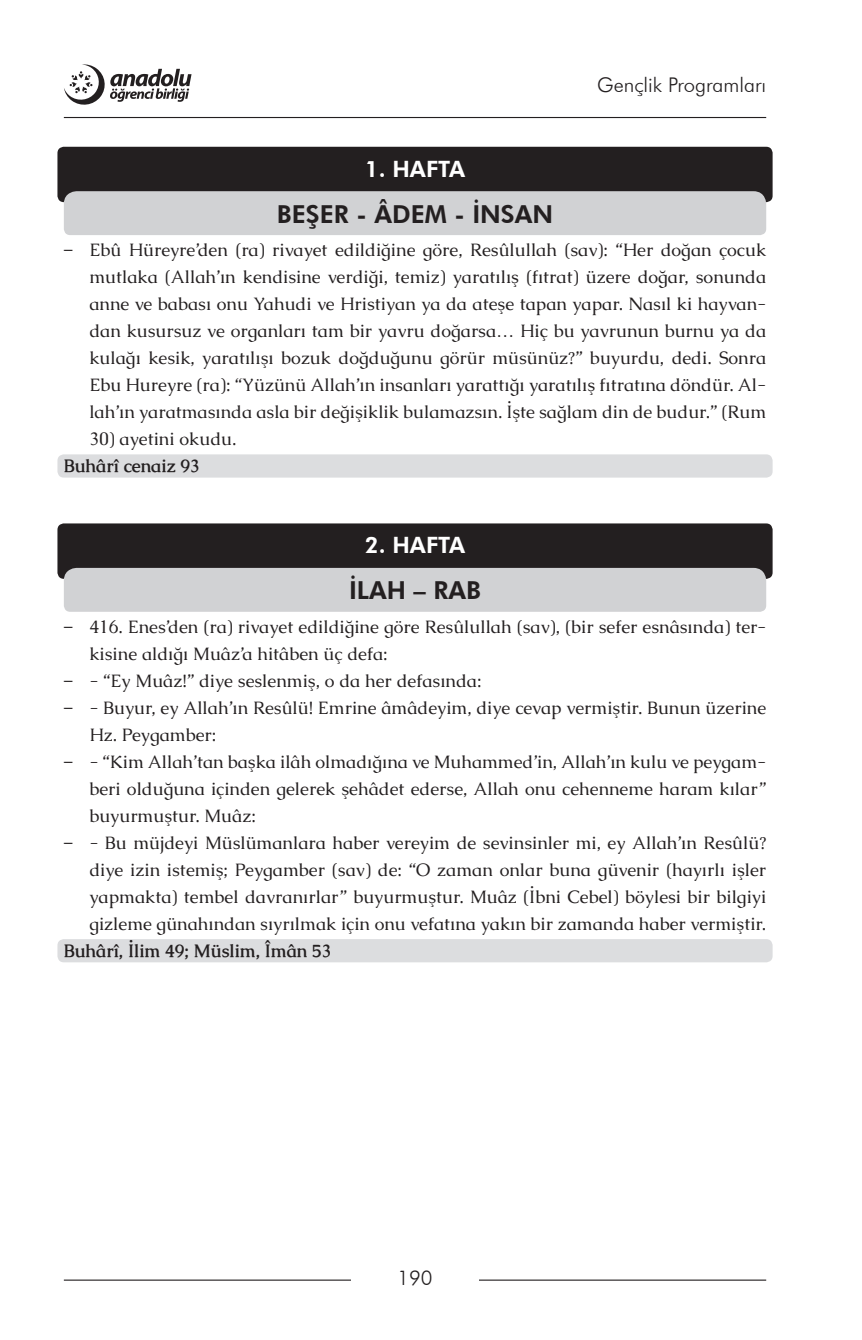
<style>
.page{position:relative;width:862px;height:1340px;background:#fff}
.page>*{position:absolute;margin:0;border:0;box-sizing:border-box;transform-origin:0 0}
.HAFTA_BAŞLIK{font:800 24.75px "Futura BT";color:#231f20}
.HAFTALAR{font:800 22.5px "Futura BT";color:#fff}
.t1{font:300 20.25px "Futura BT";color:#231f20}
.t2{font:18px/27px "Caudex";color:#231f20;text-align:justify}
.EZBER_AYETİ___TAVSİY{font:700 18px "Caudex";color:#231f20}
.s1{font-family:"Palatino Linotype"}
</style>
<div class="page">
<hr style="left:64px;top:117px;width:701px;height:1px;background:#231f20">
<hr style="left:64px;top:1279px;width:701px;height:1px;background:#231f20">
<div style="left:351px;top:1257px;width:127px;height:27px;background:#fff"></div>
<svg style="left:64px;top:64px;width:127px;height:41px"></svg>
<div style="left:57px;top:147px;width:715px;height:55px;background:#231f20;border-radius:6px"></div>
<div style="left:64px;top:191px;width:701px;height:44px;background:#d1d2d4"></div>
<div style="left:57px;top:454px;width:715px;height:23px;background:#dcdddf;border-radius:6px"></div>
<div style="left:57px;top:523px;width:715px;height:56px;background:#231f20;border-radius:6px"></div>
<div style="left:64px;top:568px;width:701px;height:44px;background:#d1d2d4"></div>
<div style="left:57px;top:939px;width:715px;height:23px;background:#dcdddf;border-radius:6px"></div>
<p class="t1" style="left:597px;top:73px;width:170px">Gençlik Programları</p>
<p class="HAFTALAR" style="left:364px;top:155px;width:102px">1. HAFTA</p>
<p class="HAFTA_BAŞLIK" style="left:277px;top:199px;width:278px">BEŞER - ÂDEM - İNSAN</p>
<p class="t2" style="left:89px;top:236px;width:678px;text-indent:-26px"><span class="s1">−</span> Ebû Hüreyre’den (ra) rivayet edildiğine göre, Resûlullah (sav): “Her doğan çocuk mutlaka (Allah’ın kendisine verdiği, temiz) yaratılış (fıtrat) üzere doğar, sonunda anne ve babası onu Yahudi ve Hristiyan ya da ateşe tapan yapar. Nasıl ki hayvan&shy;dan kusursuz ve organları tam bir yavru doğarsa… Hiç bu yavrunun burnu ya da kulağı kesik, yaratılışı bozuk doğduğunu görür müsünüz?” buyurdu, dedi. Sonra Ebu Hureyre (ra): “Yüzünü Allah’ın insanları yarattığı yaratılış fıtratına döndür. Al&shy;lah’ın yaratmasında asla bir değişiklik bulamazsın. İşte sağlam din de budur.” (Rum</p>
<p class="t2" style="left:89px;top:425px;width:148px">30) ayetini okudu.</p>
<p class="EZBER_AYETİ___TAVSİY" style="left:64px;top:454px;width:137px">Buhârî cenaiz 93</p>
<p class="HAFTALAR" style="left:364px;top:531px;width:102px">2. HAFTA</p>
<p class="HAFTA_BAŞLIK" style="left:349px;top:575px;width:133px">İLAH – RAB</p>
<p class="t2" style="left:89px;top:613px;width:678px;text-indent:-26px"><span class="s1">−</span> 416. Enes’den (ra) rivayet edildiğine göre Resûlullah (sav), (bir sefer esnâsında) ter&shy;kisine aldığı Muâz’a hitâben üç defa:</p>
<p class="t2" style="left:64px;top:667px;width:419px"><span class="s1">−</span> - “Ey Muâz!” diye seslenmiş, o da her defasında:</p>
<p class="t2" style="left:89px;top:694px;width:678px;text-indent:-26px"><span class="s1">−</span> - Buyur, ey Allah’ın Resûlü! Emrine âmâdeyim, diye cevap vermiştir. Bunun üzerine<br>Hz. Peygamber:</p>
<p class="t2" style="left:89px;top:748px;width:678px;text-indent:-26px"><span class="s1">−</span> - “Kim Allah’tan başka ilâh olmadığına ve Muhammed’in, Allah’ın kulu ve peygam&shy;beri olduğuna içinden gelerek şehâdet ederse, Allah onu cehenneme haram kılar” buyurmuştur. Muâz:</p>
<p class="t2" style="left:89px;top:829px;width:678px;text-indent:-26px"><span class="s1">−</span> - Bu müjdeyi Müslümanlara haber vereyim de sevinsinler mi, ey Allah’ın Resûlü? diye izin istemiş; Peygamber (sav) de: “O zaman onlar buna güvenir (hayırlı işler yapmakta) tembel davranırlar” buyurmuştur. Muâz (İbni Cebel) böylesi bir bilgiyi gizleme günahından sıyrılmak için onu vefatına yakın bir zamanda haber vermiştir.</p>
<p class="EZBER_AYETİ___TAVSİY" style="left:64px;top:939px;width:269px">Buhârî, İlim 49; Müslim, Îmân 53</p>
<p class="t1" style="left:397px;top:1265px;width:36px">190</p>
</div>
